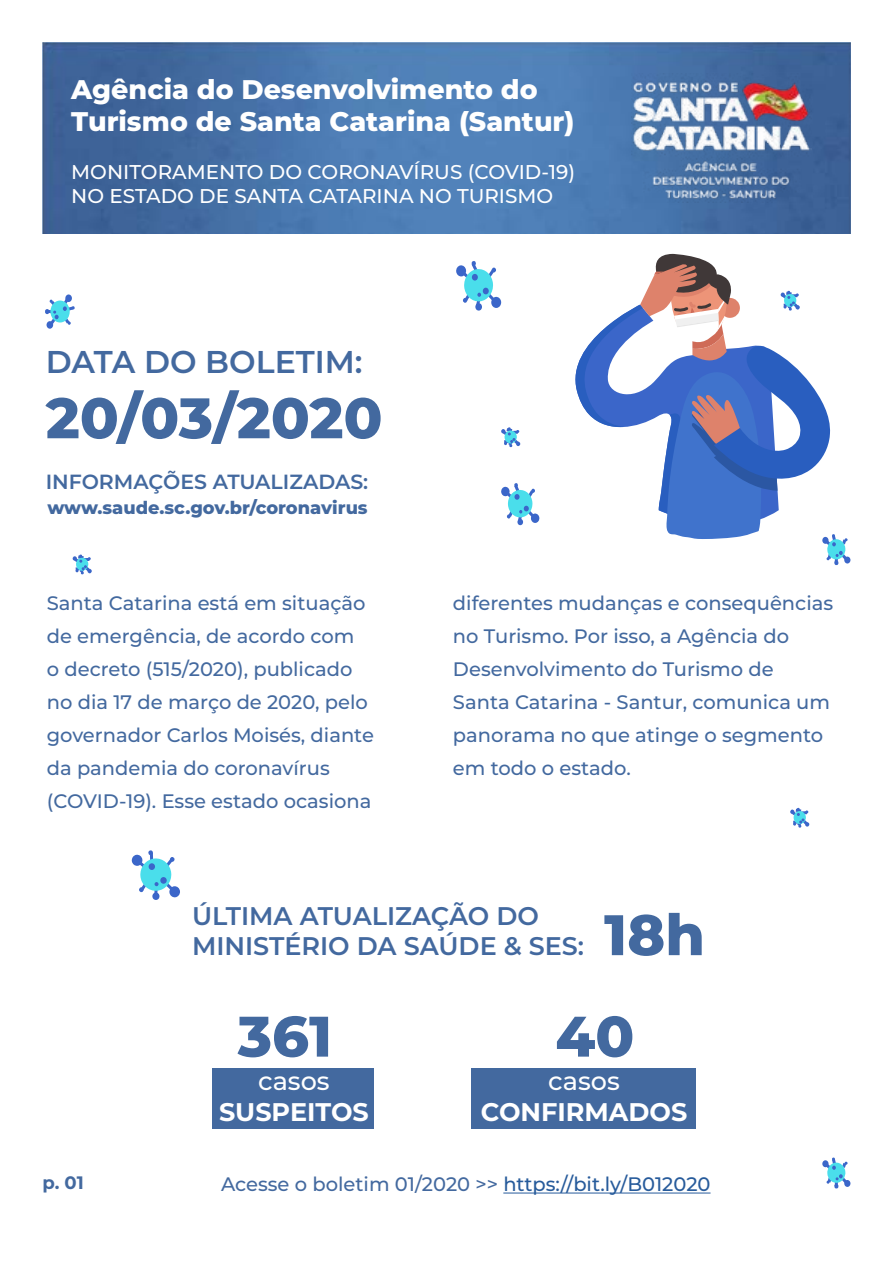
<style>
.page{position:relative;width:893px;height:1263px;background:#fff}
.page>*{position:absolute;margin:0;border:0;box-sizing:border-box;transform-origin:0 0}
.t1{font:800 57px "Montserrat";color:#43699f}
.t2{font:600 31.5px "Montserrat";color:#43699f}
.t3{font:800 26.85px/32.2px "Montserrat";color:#fff}
.t4{font:600 25.5px/30.6px "Montserrat";color:#43699f}
.t5{font:700 25.5px "Montserrat";color:#fff}
.t6{font:500 25.5px "Montserrat";color:#fff}
.t7{font:600 20.55px "Montserrat";color:#43699f}
.t8{font:500 19.95px/23.9px "Montserrat";color:#fff}
.t9{font:500 19.5px/33px "Montserrat";color:#43699f}
.t10{font:700 18px "Montserrat";color:#43699f}
.t11{font:800 17.85px "Montserrat";color:#43699f}
.s1{color:#275b9b}
</style>
<div class="page">
<img style="left:43px;top:43px;width:807px;height:191px">
<div style="left:213px;top:1068px;width:161px;height:60px;background:#43699f"></div>
<div style="left:472px;top:1068px;width:224px;height:60px;background:#43699f"></div>
<img style="left:631px;top:73px;width:180px;height:129px">
<div style="left:169px;top:886px;width:11px;height:11px;background:#3b66c9;border-radius:50%"></div>
<svg style="left:131px;top:850px;width:47px;height:50px"></svg>
<svg style="left:45px;top:295px;width:30px;height:34px"></svg>
<svg style="left:502px;top:483px;width:37px;height:42px"></svg>
<svg style="left:501px;top:427px;width:20px;height:21px"></svg>
<svg style="left:790px;top:807px;width:20px;height:21px"></svg>
<svg style="left:72px;top:554px;width:20px;height:21px"></svg>
<svg style="left:575px;top:254px;width:276px;height:312px"></svg>
<svg style="left:456px;top:261px;width:44px;height:50px"></svg>
<svg style="left:822px;top:1157px;width:29px;height:32px"></svg>
<hr style="left:503px;top:1192px;width:207px;height:1px;background:#275b9b">
<h3 class="t3" style="left:71px;top:72px;width:505px">Agência do Desenvolvimento do<br>Turismo de Santa Catarina (Santur)</h3>
<p class="t8" style="left:71px;top:159px;width:505px">MONITORAMENTO DO CORONAVÍRUS (COVID-19)<br>NO ESTADO DE SANTA CATARINA NO TURISMO</p>
<h2 class="t2" style="left:46px;top:340px;width:318px">DATA DO BOLETIM:</h2>
<h1 class="t1" style="left:46px;top:376px;width:338px">20/03/2020</h1>
<p class="t7" style="left:46px;top:467px;width:324px">INFORMAÇÕES ATUALIZADAS:</p>
<p class="t11" style="left:48px;top:495px;width:322px">www.saude.sc.gov.br/coronavirus</p>
<p class="t9" style="left:47px;top:586px;width:329px">Santa Catarina está em situação de emergência, de acordo com<br>o decreto (515/2020), publicado no dia 17 de março de 2020, pelo governador Carlos Moisés, diante da pandemia do coronavírus (COVID-19). Esse estado ocasiona</p>
<p class="t9" style="left:453px;top:586px;width:382px">diferentes mudanças e consequências no Turismo. Por isso, a Agência do<br>Desenvolvimento do Turismo de<br>Santa Catarina - Santur, comunica um panorama no que atinge o segmento em todo o estado.</p>
<h3 class="t4" style="left:192px;top:899px;width:394px">ÚLTIMA ATUALIZAÇÃO DO<br>MINISTÉRIO DA SAÚDE &amp; SES:</h3>
<h1 class="t1" style="left:604px;top:893px;width:102px">18h</h1>
<p class="t10" style="left:43px;top:1169px;width:43px">p. 01</p>
<h1 class="t1" style="left:238px;top:994px;width:96px">361</h1>
<h3 class="t6" style="left:258px;top:1063px;width:73px">casos</h3>
<h3 class="t5" style="left:219px;top:1093px;width:151px">SUSPEITOS</h3>
<h1 class="t1" style="left:555px;top:994px;width:80px">40</h1>
<h3 class="t6" style="left:548px;top:1063px;width:73px">casos</h3>
<h3 class="t5" style="left:481px;top:1093px;width:208px">CONFIRMADOS</h3>
<p class="t9" style="left:221px;top:1167px;width:491px">Acesse o boletim 01/2020 &gt;&gt; <span class="s1">https://bit.ly/B012020</span></p>
</div>
